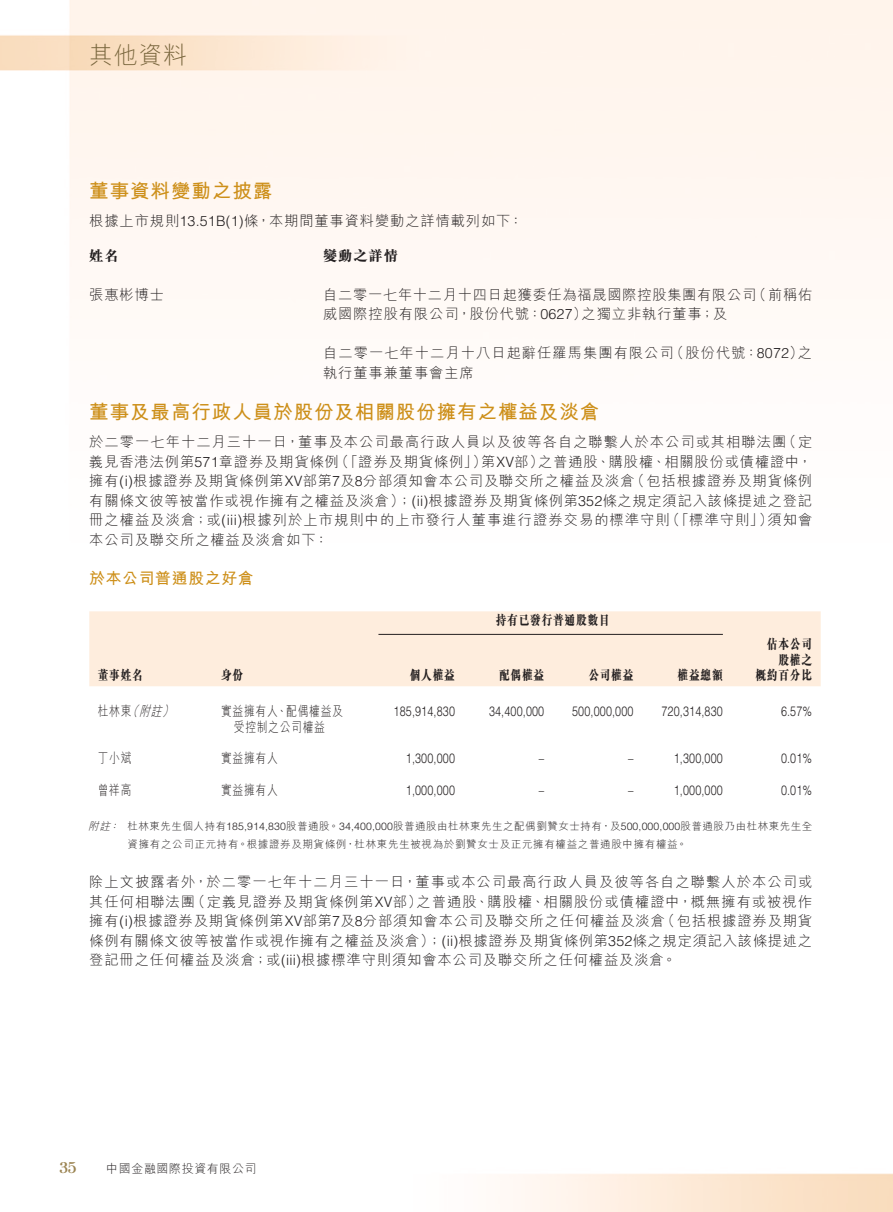
<style>
.page{position:relative;width:893px;height:1212px;background:#fff}
.page>*{position:absolute;margin:0;border:0;box-sizing:border-box;transform-origin:0 0}
.t1{font:300 24px "M Hei HK";color:#79663d}
.Heading_1{font:700 19.5px "M Hei HK";letter-spacing:.05em;color:#cd8f19}
.Heading_2{font:700 15.75px "M Hei HK";letter-spacing:.05em;color:#cd8f19}
.t2{font:700 15px "Else NPL Std";color:#9b8452}
.Body_Text{font:300 14.25px/19.5px "M Hei HK";letter-spacing:.065em;color:#231f20}
.Body_Text-2{font:800 14.25px "M Sung HK";letter-spacing:.065em;color:#231f20}
.Body_Text-3{font:300 13.5px "Helvetica LT Std";letter-spacing:.015em;color:#231f20;scale:.8 1}
.Body_Text-4{font:800 13.5px "M Sung HK";letter-spacing:.065em;color:#231f20;scale:.8 1}
.Body_Text-5{font:300 13.5px "M Hei HK";letter-spacing:.065em;color:#231f20;scale:.8 1}
.Body_Text-6{font:italic 300 13.5px "M Hei HK";color:#231f20;scale:.8 1}
.t3{font:300 12px "M Hei HK";letter-spacing:.05em;color:#231f20}
.Notes{font:300 10.5px "M Hei HK";letter-spacing:.065em;color:#231f20}
.Notes-2{font:italic 300 10.5px "M Hei HK";color:#231f20}
.s1{font-family:"Helvetica LT Std"}
</style>
<div class="page">
<div style="left:89px;top:611px;width:732px;height:75px;background:#feeddd"></div>
<hr style="left:378px;top:634px;width:345px;height:1px;background:#231f20">
<p class="t1" style="left:89px;top:43px;width:100px">其他資料</p>
<p class="Heading_1" style="left:89px;top:177px;width:184px">董事資料變動之披露</p>
<p class="Body_Text" style="left:89px;top:211px;width:435px">根據上市規則<span class="s1">13.51B</span> 條<span class="s1">)1(</span> ，本期間董事資料變動之詳情載列如下：</p>
<p class="Body_Text-2" style="left:323px;top:248px;width:76px">變動之詳情</p>
<p class="Body_Text-2" style="left:89px;top:248px;width:31px">姓名</p>
<p class="Body_Text" style="left:89px;top:284px;width:76px">張惠彬博士</p>
<p class="Body_Text" style="left:752px;top:284px;width:62px">（前稱佑</p>
<p class="Body_Text" style="left:323px;top:284px;width:435px">自二零一七年十二月十四日起獲委任為福晟國際控股集團有限公司</p>
<p class="Body_Text" style="left:323px;top:304px;width:265px">威國際控股有限公司，股份代號：<span class="s1">0627</span>）</p>
<p class="Body_Text" style="left:582px;top:304px;width:147px">之獨立非執行董事；及</p>
<p class="Body_Text" style="left:670px;top:343px;width:135px">（股份代號：<span class="s1">8072</span>）</p>
<p class="Body_Text" style="left:323px;top:343px;width:352px">自二零一七年十二月十八日起辭任羅馬集團有限公司執行董事兼董事會主席</p>
<p class="Heading_1" style="left:89px;top:398px;width:511px">董事及最高行政人員於股份及相關股份擁有之權益及淡倉</p>
<p class="Body_Text" style="left:798px;top:343px;width:16px">之</p>
<p class="Body_Text" style="left:538px;top:432px;width:276px;text-indent:-449px">於二零一七年十二月三十一日，董事及本公司最高行政人員以及彼等各自之聯繫人於本公司或其相聯法團<br>之普通股、購股權、相關股份或債權證中，</p>
<p class="Body_Text" style="left:782px;top:432px;width:32px">（定</p>
<p class="Body_Text" style="left:335px;top:451px;width:154px">（「證券及期貨條例」）</p>
<p class="Body_Text" style="left:481px;top:451px;width:64px">第<span class="s1">XV</span>部）</p>
<p class="Body_Text" style="left:89px;top:451px;width:251px">義見香港法例第<span class="s1">571</span>章證券及期貨條例</p>
<p class="Body_Text" style="left:89px;top:471px;width:547px">擁有 <span class="s1">)i(</span> 根據證券及期貨條例第<span class="s1">XV</span>部第及<span class="s1">7 8</span>分部須知會本公司及聯交所之權益及淡倉</p>
<p class="Body_Text" style="left:89px;top:490px;width:724px">有關條文彼等被當作或視作擁有之權益及淡倉）；<span class="s1">( )i i</span> 根據證券及期貨條例第<span class="s1">352</span>條之規定須記入該條提述之登記</p>
<p class="Body_Text" style="left:767px;top:510px;width:46px">須知會</p>
<p class="Body_Text" style="left:631px;top:471px;width:183px">（包括根據證券及期貨條例</p>
<p class="Body_Text" style="left:666px;top:510px;width:109px">（「標準守則」）</p>
<p class="Body_Text" style="left:89px;top:510px;width:582px">冊之權益及淡倉；或<span class="s1">(iii)</span>根據列於上市規則中的上市發行人董事進行證券交易的標準守則本公司及聯交所之權益及淡倉如下：</p>
<p class="Heading_2" style="left:89px;top:566px;width:166px">於本公司普通股之好倉</p>
<p class="Body_Text-4" style="left:496px;top:614px;width:144px">持有已發行普通股數目</p>
<p class="Body_Text-4" style="left:98px;top:668px;width:58px">董事姓名</p>
<p class="Body_Text-4" style="left:221px;top:668px;width:29px">身份</p>
<p class="Body_Text-4" style="left:410px;top:668px;width:58px">個人權益</p>
<p class="Body_Text-4" style="left:499px;top:668px;width:58px">配偶權益</p>
<p class="Body_Text-4" style="left:588px;top:668px;width:58px">公司權益</p>
<p class="Body_Text-4" style="left:678px;top:668px;width:58px">權益總額</p>
<p class="Body_Text-4" style="left:767px;top:637px;width:58px">佔本公司</p>
<p class="Body_Text-4" style="left:778px;top:653px;width:44px">股權之</p>
<p class="Body_Text-4" style="left:755px;top:668px;width:72px">概約百分比</p>
<p class="Body_Text-6" style="left:127px;top:704px;width:19px">（</p>
<p class="Body_Text-6" style="left:162px;top:704px;width:19px">）</p>
<p class="Body_Text-6" style="left:139px;top:704px;width:34px">附註</p>
<p class="Body_Text-5" style="left:98px;top:704px;width:44px">杜林東</p>
<p class="Body_Text-5" style="left:221px;top:704px;width:154px">實益擁有人、配偶權益及</p>
<p class="Body_Text-3" style="left:394px;top:703px;width:78px">185,914,830</p>
<p class="Body_Text-3" style="left:489px;top:703px;width:71px">34,400,000</p>
<p class="Body_Text-3" style="left:572px;top:703px;width:78px">500,000,000</p>
<p class="Body_Text-3" style="left:661px;top:703px;width:78px">720,314,830</p>
<p class="Body_Text-3" style="left:781px;top:703px;width:40px">6.57%</p>
<p class="Body_Text-5" style="left:234px;top:720px;width:115px">受控制之公司權益</p>
<p class="Body_Text-5" style="left:98px;top:751px;width:44px">丁小斌</p>
<p class="Body_Text-5" style="left:221px;top:751px;width:72px">實益擁有人</p>
<p class="Body_Text-3" style="left:406px;top:750px;width:63px">1,300,000</p>
<p class="Body_Text-3" style="left:539px;top:750px;width:8px">–</p>
<p class="Body_Text-3" style="left:628px;top:750px;width:8px">–</p>
<p class="Body_Text-3" style="left:674px;top:750px;width:63px">1,300,000</p>
<p class="Body_Text-3" style="left:781px;top:750px;width:40px">0.01%</p>
<p class="Body_Text-5" style="left:98px;top:783px;width:44px">曾祥高</p>
<p class="Notes" style="left:128px;top:821px;width:686px">杜林東先生個人持有<span class="s1">185,914,830</span>股普通股。<span class="s1">34,400,000</span>股普通股由杜林東先生之配偶劉贊女士持有，及<span class="s1">500,000,000</span>股普通股乃由杜林東先生全</p>
<p class="Body_Text-5" style="left:221px;top:783px;width:72px">實益擁有人</p>
<p class="Body_Text-3" style="left:406px;top:781px;width:63px">1,000,000</p>
<p class="Body_Text-3" style="left:674px;top:781px;width:63px">1,000,000</p>
<p class="Body_Text-3" style="left:781px;top:781px;width:40px">0.01%</p>
<p class="Body_Text-3" style="left:539px;top:781px;width:8px">–</p>
<p class="Body_Text-3" style="left:628px;top:781px;width:8px">–</p>
<p class="Notes-2" style="left:88px;top:821px;width:26px">附註</p>
<p class="Notes-2" style="left:109px;top:821px;width:15px">：</p>
<p class="Notes" style="left:128px;top:839px;width:561px">資擁有之公司正元持有。根據證券及期貨條例，杜林東先生被視為於劉贊女士及正元擁有權益之普通股中擁有權益。</p>
<p class="Body_Text" style="left:89px;top:872px;width:724px;text-align:right">除上文披露者外，於二零一七年十二月三十一日，董事或本公司最高行政人員及彼等各自之聯繫人於本公司或之普通股、購股權、相關股份或債權證中，概無擁有或被視作</p>
<p class="Body_Text" style="left:191px;top:892px;width:233px">（定義見證券及期貨條例第<span class="s1">XV</span>部）</p>
<p class="Body_Text" style="left:89px;top:892px;width:107px">其任何相聯法團</p>
<p class="Body_Text" style="left:89px;top:911px;width:724px">擁有 <span class="s1">)i(</span> 根據證券及期貨條例第<span class="s1">XV</span>部第及<span class="s1">7 8</span>分部須知會本公司及聯交所之任何權益及淡倉<br>條例有關條文彼等被當作或視作擁有之權益及淡倉）；<span class="s1">( )i i</span> 根據證券及期貨條例第<span class="s1">352</span>條之規定須記入該條提述之登記冊之任何權益及淡倉；或<span class="s1">(iii)</span>根據標準守則須知會本公司及聯交所之任何權益及淡倉。</p>
<p class="Body_Text" style="left:661px;top:911px;width:153px">（包括根據證券及期貨</p>
<p class="t2" style="left:60px;top:1158px;width:18px">35</p>
<p class="t3" style="left:106px;top:1162px;width:152px">中國金融國際投資有限公司</p>
</div>
